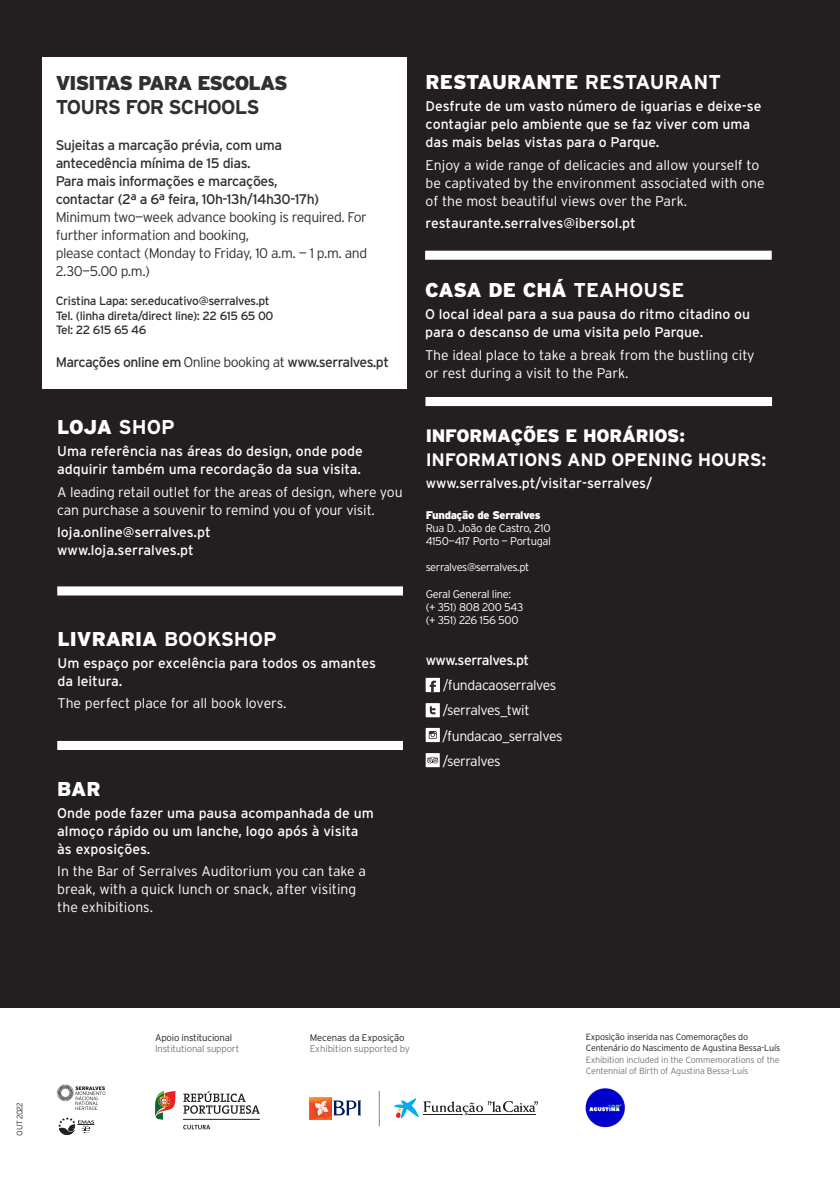
<style>
.page{position:relative;width:840px;height:1191px;background:#fff}
.page>*{position:absolute;margin:0;border:0;box-sizing:border-box;transform-origin:0 0}
.t1{font:900 20px "Interstate";color:#fff}
.t2{font:900 20px "Interstate";letter-spacing:-.045em;color:#312f30}
.t3{font:700 20px "Interstate";letter-spacing:-.04em;color:#312f30}
.t4{font:700 18px/24px "Interstate";letter-spacing:-.01em;color:#fff}
.t5{font:14px/18px "Interstate";color:#fff}
.t6{font:300 14px/18px "Interstate";letter-spacing:-.005em;color:#fff}
.t7{font:14px "Interstate";letter-spacing:-.03em;color:#312f30}
.t8{font:300 14px/18px "Interstate";letter-spacing:-.03em;color:#312f30}
.t9{font:300 14px "Interstate";letter-spacing:-.03em;color:#fff}
.t10{font:14px "Interstate";letter-spacing:-.03em;color:#fff}
.t11{font:300 14px "Interstate";letter-spacing:-.035em;color:#fff}
.t12{font:12px "Interstate";letter-spacing:-.03em;color:#312f30}
.t13{font:300 11.2px/13.2px "Interstate";letter-spacing:-.03em;color:#fff}
.t14{font:900 11.2px "Interstate";letter-spacing:-.03em;color:#fff}
.t15{font:300 9.6px "Interstate";letter-spacing:-.02em;color:#76787b}
.t16{font:300 9.6px "Interstate";letter-spacing:-.02em;color:#231f20}
.t17{font:300 9px/10.8px "Interstate";letter-spacing:-.02em;color:#76787b}
.t18{font:300 9px/10.8px "Interstate";letter-spacing:-.02em;color:#231f20}
.t19{font:300 8px "Interstate";letter-spacing:-.07em;color:#312f30}
.s1{font-weight:300}
.s2{font-weight:700}
.s3{font-weight:900}
</style>
<div class="page">
<svg style="left:57px;top:1084px;width:48px;height:26px"></svg>
<svg style="left:58px;top:1117px;width:36px;height:18px"></svg>
<div style="left:0;top:0;width:839px;height:1007px;background:#231f20"></div>
<div style="left:425px;top:678px;width:14px;height:14px;background:#fff"></div>
<svg style="left:429px;top:680px;width:6px;height:12px"></svg>
<div style="left:425px;top:703px;width:14px;height:14px;background:#fff"></div>
<svg style="left:429px;top:706px;width:6px;height:8px"></svg>
<div style="left:425px;top:728px;width:14px;height:14px;background:#fff"></div>
<svg style="left:428px;top:731px;width:8px;height:8px"></svg>
<div style="left:425px;top:753px;width:14px;height:14px;background:#fff"></div>
<svg style="left:427px;top:757px;width:11px;height:6px"></svg>
<div style="left:43px;top:57px;width:364px;height:331px;background:#fff"></div>
<div style="left:425px;top:251px;width:346px;height:9px;background:#fff"></div>
<div style="left:425px;top:397px;width:346px;height:9px;background:#fff"></div>
<div style="left:57px;top:586px;width:346px;height:9px;background:#fff"></div>
<div style="left:57px;top:741px;width:346px;height:9px;background:#fff"></div>
<hr style="left:183px;top:1119px;width:77px;height:1px;background:#231f20">
<svg style="left:155px;top:1091px;width:20px;height:28px"></svg>
<svg style="left:183px;top:1124px;width:27px;height:5px"></svg>
<svg style="left:183px;top:1091px;width:77px;height:22px"></svg>
<svg style="left:333px;top:1100px;width:28px;height:15px"></svg>
<svg style="left:394px;top:1098px;width:144px;height:20px"></svg>
<svg style="left:378px;top:1091px;width:1px;height:35px"></svg>
<img style="left:309px;top:1097px;width:22px;height:22px">
<img style="left:585px;top:1088px;width:40px;height:39px">
<p class="t2" style="left:56px;top:72px;width:233px">VISITAS PARA ESCOLAS</p>
<p class="t3" style="left:56px;top:96px;width:205px">TOURS FOR SCHOOLS</p>
<p class="t7" style="left:56px;top:138px;width:228px">Sujeitas a marcação prévia, com uma</p>
<p class="t7" style="left:56px;top:156px;width:196px">antecedência mínima de 15 dias.</p>
<p class="t7" style="left:56px;top:174px;width:223px">Para mais informações e marcações,</p>
<p class="t7" style="left:56px;top:192px;width:265px">contactar (2ª a 6ª feira, 10h-13h/14h30-17h)</p>
<p class="t8" style="left:56px;top:208px;width:312px">Minimum two—week advance booking is required. For further information and booking,</p>
<p class="t8" style="left:56px;top:244px;width:313px">please contact (Monday to Friday, 10 a.m. — 1 p.m. and<br>2.30—5.00 p.m.)</p>
<p class="t12" style="left:56px;top:294px;width:215px">Cristina Lapa: ser.educativo@serralves.pt</p>
<p class="t12" style="left:56px;top:309px;width:219px">Tel. (linha direta/direct line): 22 615 65 00</p>
<p class="t12" style="left:56px;top:323px;width:92px">Tel: 22 615 65 46</p>
<p class="t7" style="left:56px;top:354px;width:334px">Marcações online em <span class="s1">Online booking at</span> www.serralves.pt</p>
<p class="t1" style="left:57px;top:416px;width:119px">LOJA <span class="s2">SHOP</span></p>
<p class="t5" style="left:57px;top:442px;width:307px">Uma referência nas áreas do design, onde pode adquirir também uma recordação da sua visita.</p>
<p class="t6" style="left:57px;top:483px;width:347px">A leading retail outlet for the areas of design, where you can purchase a souvenir to remind you of your visit.</p>
<p class="t5" style="left:57px;top:523px;width:155px">loja.online@serralves.pt www.loja.serralves.pt</p>
<p class="t1" style="left:58px;top:627px;width:221px">LIVRARIA <span class="s2">BOOKSHOP</span></p>
<p class="t5" style="left:58px;top:654px;width:320px">Um espaço por excelência para todos os amantes da leitura.</p>
<p class="t6" style="left:58px;top:694px;width:230px">The perfect place for all book lovers.</p>
<p class="t1" style="left:57px;top:777px;width:45px">BAR</p>
<p class="t5" style="left:57px;top:804px;width:318px">Onde pode fazer uma pausa acompanhada de um almoço rápido ou um lanche, logo após à visita às exposições.</p>
<p class="t6" style="left:57px;top:862px;width:310px">In the Bar of Serralves Auditorium you can take a break, with a quick lunch or snack, after visiting the exhibitions.</p>
<p class="t1" style="left:425px;top:70px;width:297px">RESTAURANTE <span class="s2">RESTAURANT</span></p>
<p class="t5" style="left:425px;top:97px;width:337px">Desfrute de um vasto número de iguarias e deixe-se contagiar pelo ambiente que se faz viver com uma das mais belas vistas para o Parque.</p>
<p class="t6" style="left:425px;top:155px;width:340px">Enjoy a wide range of delicacies and allow yourself to be captivated by the environment associated with one of the most beautiful views over the Park.</p>
<p class="t5" style="left:425px;top:214px;width:211px">restaurante.serralves@ibersol.pt</p>
<p class="t1" style="left:425px;top:279px;width:261px">CASA DE CHÁ <span class="s2">TEAHOUSE</span></p>
<p class="t5" style="left:425px;top:305px;width:326px">O local ideal para a sua pausa do ritmo citadino ou para o descanso de uma visita pelo Parque.</p>
<p class="t6" style="left:425px;top:346px;width:331px">The ideal place to take a break from the bustling city or rest during a visit to the Park.</p>
<p class="t4" style="left:425px;top:423px;width:342px"><span class="s3">INFORMAÇÕES E HORÁRIOS:<br></span>INFORMATIONS AND OPENING HOURS:</p>
<p class="t5" style="left:425px;top:474px;width:228px">www.serralves.pt/visitar-serralves/</p>
<p class="t14" style="left:425px;top:508px;width:116px">Fundação de Serralves</p>
<p class="t13" style="left:425px;top:521px;width:127px">Rua D. João de Castro, 210<br>4150—417 Porto — Portugal</p>
<p class="t13" style="left:425px;top:560px;width:105px">serralves@serralves.pt</p>
<p class="t13" style="left:425px;top:587px;width:87px">Geral General line:</p>
<p class="t13" style="left:425px;top:600px;width:99px">(+ 351) 808 200 543</p>
<p class="t13" style="left:425px;top:613px;width:94px">(+ 351) 226 156 500</p>
<p class="t10" style="left:425px;top:652px;width:105px">www.serralves.pt</p>
<p class="t9" style="left:442px;top:677px;width:115px">/fundacaoserralves</p>
<p class="t9" style="left:442px;top:702px;width:88px">/serralves_twit</p>
<p class="t9" style="left:442px;top:727px;width:122px">/fundacao_serralves</p>
<p class="t11" style="left:442px;top:753px;width:60px">/serralves</p>
<p class="t19" style="left:15px;top:1135px;width:35px;rotate:-90deg">OUT 2022</p>
<p class="t16" style="left:155px;top:1031px;width:78px">Apoio institucional</p>
<p class="t15" style="left:155px;top:1043px;width:86px">Institutional support</p>
<p class="t16" style="left:309px;top:1031px;width:96px">Mecenas da Exposição</p>
<p class="t15" style="left:309px;top:1043px;width:102px">Exhibition supported by</p>
<p class="t18" style="left:585px;top:1031px;width:196px">Exposição inserida nas Comemorações do<br>Centenário do Nascimento de Agustina Bessa-Luís</p>
<p class="t17" style="left:585px;top:1054px;width:195px">Exhibition included in the Commemorations of the<br>Centennial of Birth of Agustina Bessa-Luís</p>
</div>
